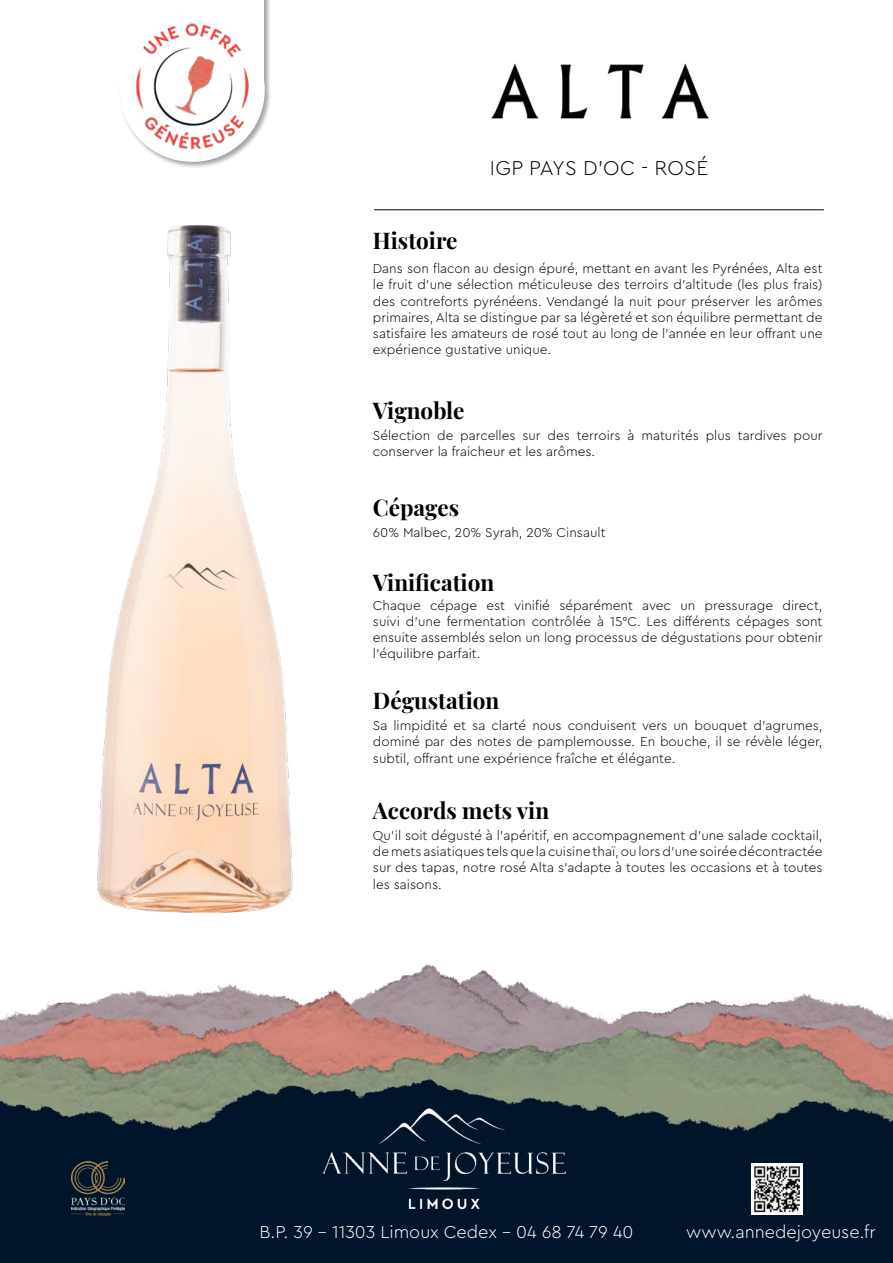
<style>
.page{position:relative;width:893px;height:1263px;background:#fff}
.page>*{position:absolute;margin:0;border:0;box-sizing:border-box;transform-origin:0 0}
.t1{font:700 22.5px "Playfair Display";color:#000}
.t2{font:300 21px "Cera PRO";letter-spacing:.02em;color:#000}
.t3{font:300 18px "Cera PRO";color:#fff}
.t4{font:300 13.5px/16.2px "Cera PRO";color:#000;text-align:justify}
</style>
<div class="page">
<img style="left:97px;top:210px;width:321px;height:703px">
<img style="left:0;top:964px;width:893px;height:299px">
<img style="left:321px;top:1098px;width:251px;height:118px">
<hr style="left:374px;top:209px;width:450px;height:1px;background:#000">
<div style="left:119px;top:0;width:153px;height:169px;background:#000;opacity:.36"></div>
<div style="left:119px;top:0;width:145px;height:84px;background:#fff"></div>
<img style="left:751px;top:1163px;width:51px;height:51px">
<img style="left:119px;top:7px;width:153px;height:157px">
<img style="left:72px;top:1161px;width:52px;height:54px">
<img style="left:491px;top:63px;width:218px;height:56px">
<h1 class="t1" style="left:373px;top:223px;width:86px">Histoire</h1>
<h2 class="t2" style="left:490px;top:154px;width:220px">IGP PAYS D’OC - ROSÉ</h2>
<p class="t4" style="left:373px;top:260px;width:451px">Dans son flacon au design épuré, mettant en avant les Pyrénées, Alta est le fruit d’une sélection méticuleuse des terroirs d’altitude (les plus frais) des contreforts pyrénéens. Vendangé la nuit pour préserver les arômes primaires, Alta se distingue par sa légèreté et son équilibre permettant de satisfaire les amateurs de rosé tout au long de l’année en leur offrant une expérience gustative unique.</p>
<h1 class="t1" style="left:373px;top:393px;width:93px">Vignoble</h1>
<p class="t4" style="left:373px;top:427px;width:451px">Sélection de parcelles sur des terroirs à maturités plus tardives pour conserver la fraicheur et les arômes.</p>
<h1 class="t1" style="left:373px;top:490px;width:88px">Cépages</h1>
<p class="t4" style="left:373px;top:524px;width:234px">60% Malbec, 20% Syrah, 20% Cinsault</p>
<h1 class="t1" style="left:373px;top:565px;width:123px">Vinification</h1>
<p class="t4" style="left:373px;top:596px;width:451px">Chaque cépage est vinifié séparément avec un pressurage direct, suivi d’une fermentation contrôlée à 15°C. Les différents cépages sont ensuite assemblés selon un long processus de dégustations pour obtenir l’équilibre parfait.</p>
<h1 class="t1" style="left:373px;top:683px;width:128px">Dégustation</h1>
<p class="t4" style="left:373px;top:717px;width:451px">Sa limpidité et sa clarté nous conduisent vers un bouquet d’agrumes, dominé par des notes de pamplemousse. En bouche, il se révèle léger, subtil, offrant une expérience fraîche et élégante.</p>
<h1 class="t1" style="left:373px;top:792px;width:178px">Accords mets vin</h1>
<p class="t4" style="left:373px;top:827px;width:451px">Qu’il soit dégusté à l’apéritif, en accompagnement d’une salade cocktail, de mets asiatiques tels que la cuisine thaï, ou lors d’une soirée décontractée sur des tapas, notre rosé Alta s’adapte à toutes les occasions et à toutes les saisons.</p>
<h3 class="t3" style="left:259px;top:1220px;width:376px">B.P. 39 - 11303 Limoux Cedex - 04 68 74 79 40</h3>
<h3 class="t3" style="left:686px;top:1220px;width:191px">www.annedejoyeuse.fr</h3>
</div>
